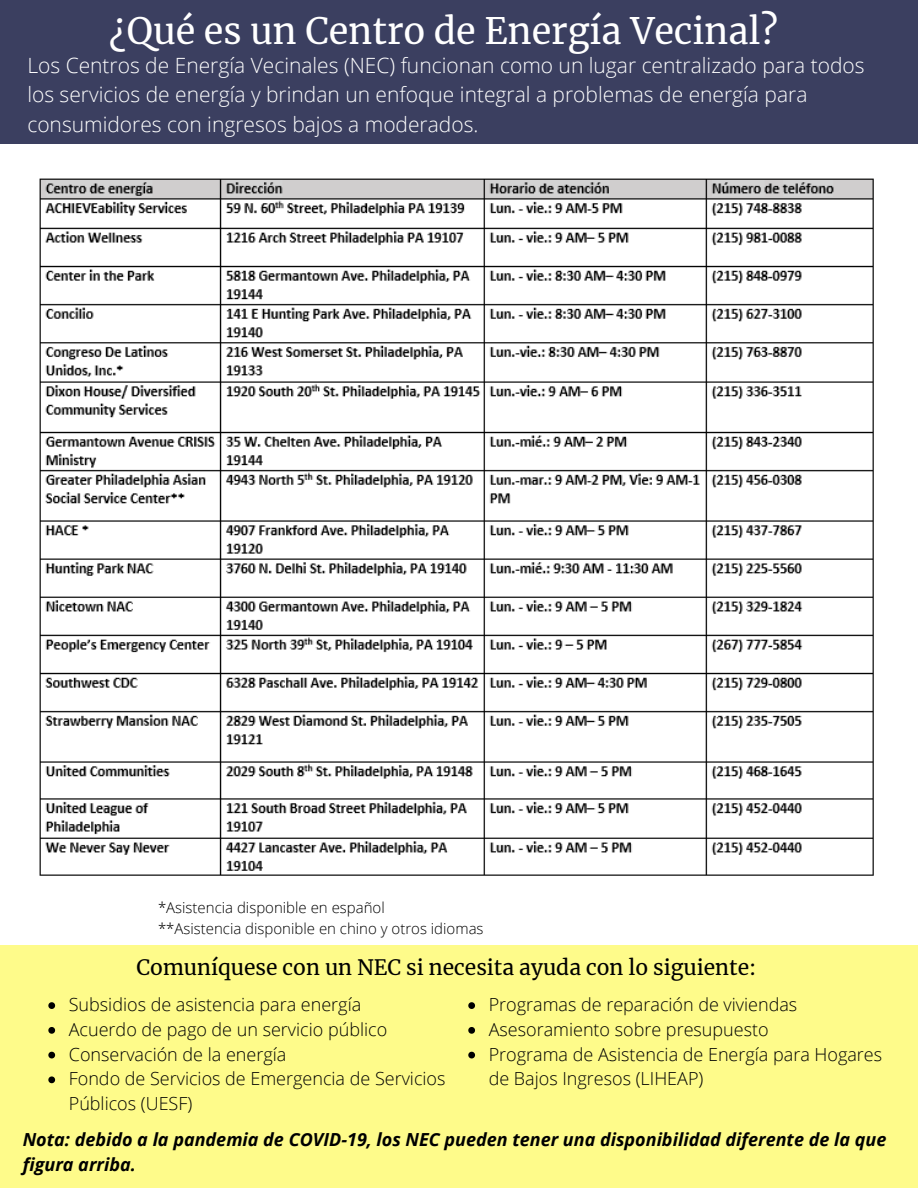
<style>
.page{position:relative;width:918px;height:1188px;background:#fff}
.page>*{position:absolute;margin:0;border:0;box-sizing:border-box;transform-origin:0 0}
.t1{font:36px "Merriweather";color:#fff}
.t2{font:300 21px/29.2px "Open Sans";color:#fff}
.t3{font:21px "Merriweather";color:#000}
.t4{font:300 18px/24.8px "Open Sans";color:#000}
.t5{font:italic 700 18px/24.8px "Open Sans";color:#000}
.t6{font:300 15px/20.2px "Open Sans";color:#000}
</style>
<div class="page">
<div style="left:0;top:0;width:918px;height:145px;background:#3b3f60"></div>
<div style="left:0;top:144px;width:918px;height:776px;background:#fff"></div>
<div style="left:0;top:945px;width:918px;height:243px;background:#fefb8a"></div>
<img style="left:39px;top:178px;width:835px;height:698px">
<svg style="left:468px;top:1002px;width:7px;height:7px"></svg>
<svg style="left:468px;top:1027px;width:7px;height:7px"></svg>
<svg style="left:468px;top:1052px;width:7px;height:6px"></svg>
<svg style="left:48px;top:1002px;width:7px;height:7px"></svg>
<svg style="left:48px;top:1027px;width:7px;height:7px"></svg>
<svg style="left:48px;top:1052px;width:7px;height:6px"></svg>
<svg style="left:48px;top:1076px;width:7px;height:7px"></svg>
<h1 class="t1" style="left:109px;top:9px;width:670px">¿Qué es un Centro de Energía Vecinal?</h1>
<p class="t2" style="left:27px;top:50px;width:839px">Los Centros de Energía Vecinales (NEC) funcionan como un lugar centralizado para todos los servicios de energía y brindan un enfoque integral a problemas de energía para consumidores con ingresos bajos a moderados.</p>
<p class="t6" style="left:158px;top:898px;width:327px">*Asistencia disponible en español<br>**Asistencia disponible en chino y otros idiomas</p>
<p class="t3" style="left:137px;top:954px;width:621px">Comuníquese con un NEC si necesita ayuda con lo siguiente:</p>
<p class="t4" style="left:489px;top:992px;width:395px">Programas de reparación de viviendas Asesoramiento sobre presupuesto<br>Programa de Asistencia de Energía para Hogares de Bajos Ingresos (LIHEAP)</p>
<p class="t4" style="left:69px;top:992px;width:378px">Subsidios de asistencia para energía<br>Acuerdo de pago de un servicio público Conservación de la energía<br>Fondo de Servicios de Emergencia de Servicios Públicos (UESF)</p>
<p class="t5" style="left:23px;top:1127px;width:865px">Nota: debido a la pandemia de COVID-19, los NEC pueden tener una disponibilidad diferente de la que figura arriba.</p>
</div>
